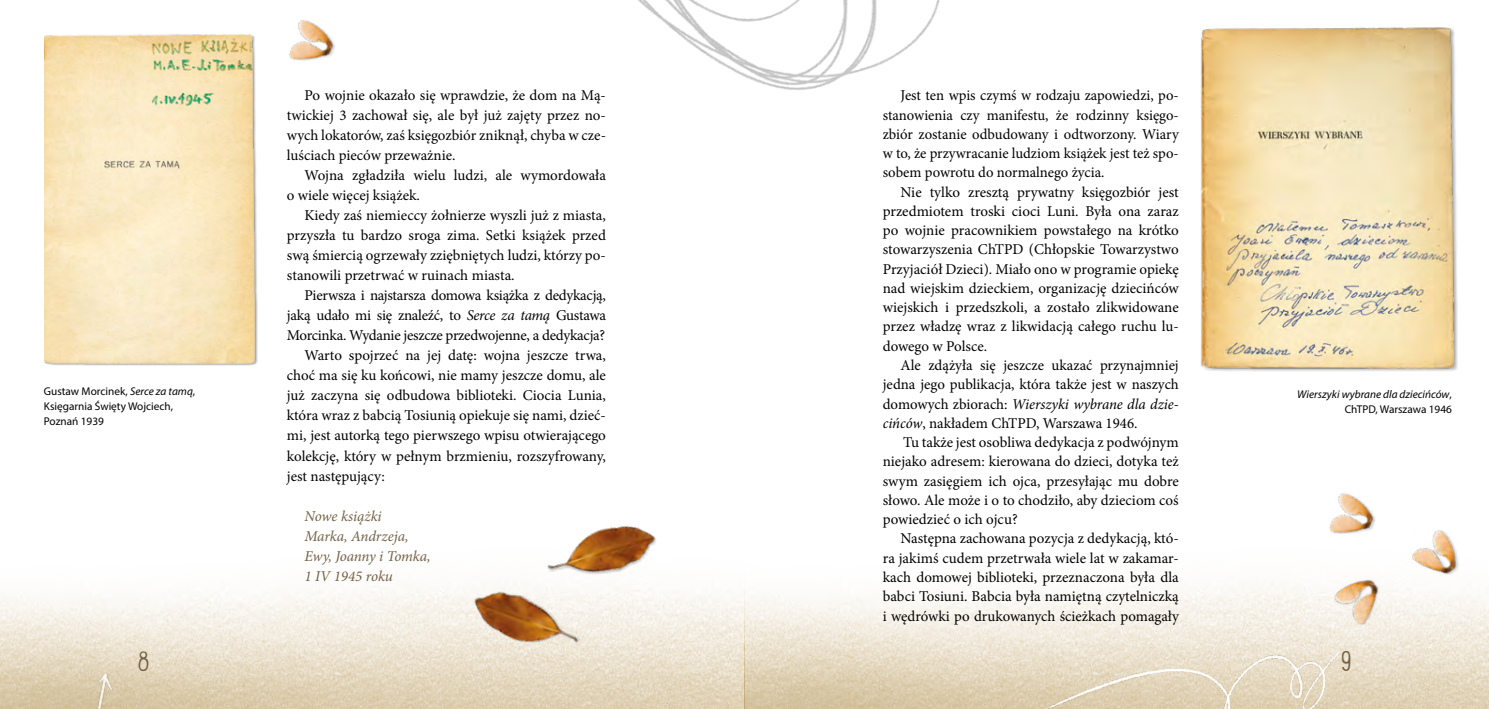
<style>
.page{position:relative;width:1489px;height:709px;background:#fff}
.page>*{position:absolute;margin:0;border:0;box-sizing:border-box;transform-origin:0 0}
.t1{font:300 25px "Lunch Box";color:#746044}
.t2{font:15px/19.2px "Minion Pro";color:#000;text-align:justify}
.t3{font:15px "Minion Pro";letter-spacing:-.02em;color:#000}
.t4{font:italic 15px/20px "Minion Pro";letter-spacing:-.01em;color:#746044}
.t5{font:11.25px/15px "Myriad Pro";color:#000}
.t6{font:italic 11.25px/15px "Myriad Pro";color:#000;text-align:right}
.s1{font-style:italic}
.s2{font-style:normal}
</style>
<div class="page">
<img style="left:0;top:582px;width:1488px;height:127px">
<img style="left:1200px;top:27px;width:258px;height:344px">
<img style="left:932px;top:652px;width:419px;height:57px">
<img style="left:88px;top:664px;width:31px;height:45px">
<img style="left:638px;top:0;width:302px;height:90px">
<img style="left:44px;top:34px;width:213px;height:330px">
<img style="left:533px;top:526px;width:127px;height:74px">
<img style="left:1405px;top:530px;width:82px;height:70px">
<img style="left:1322px;top:579px;width:82px;height:50px">
<img style="left:1329px;top:493px;width:47px;height:41px">
<img style="left:289px;top:20px;width:46px;height:41px">
<img style="left:470px;top:586px;width:126px;height:78px">
<p class="t2" style="left:287px;top:86px;width:320px;line-height:20px;text-indent:18px">Po wojnie okazało się wprawdzie, że dom na Mą&shy;twickiej 3 zachował się, ale był już zajęty przez no&shy;wych lokatorów, zaś księgozbiór zniknął, chyba w cze&shy;luściach pieców przeważnie.</p>
<p class="t2" style="left:287px;top:166px;width:320px;line-height:20px;text-indent:18px">Wojna zgładziła wielu ludzi, ale wymordowała o wiele więcej książek.</p>
<p class="t2" style="left:287px;top:206px;width:320px;line-height:20px;text-indent:18px">Kiedy zaś niemieccy żołnierze wyszli już z miasta, przyszła tu bardzo sroga zima. Setki książek przed swą śmiercią ogrzewały zziębniętych ludzi, którzy po&shy;stanowili przetrwać w ruinach miasta.</p>
<p class="t3" style="left:304px;top:285px;width:303px">Pierwsza i najstarsza domowa książka z dedykacją,</p>
<p class="t3" style="left:287px;top:305px;width:320px">jaką udało mi się znaleźć, to <span class="s1">Serce za tamą</span> Gustawa</p>
<p class="t3" style="left:287px;top:325px;width:320px">Morcinka. Wydanie jeszcze przedwojenne, a dedykacja?</p>
<p class="t2" style="left:304px;top:346px;width:303px">Warto spojrzeć na jej datę: wojna jeszcze trwa,</p>
<p class="t2" style="left:287px;top:366px;width:320px">choć ma się ku końcowi, nie mamy jeszcze domu, ale</p>
<p class="t2" style="left:287px;top:386px;width:320px">już zaczyna się odbudowa biblioteki. Ciocia Lunia,</p>
<p class="t2" style="left:287px;top:406px;width:320px">która wraz z babcią Tosiunią opiekuje się nami, dzieć-</p>
<p class="t2" style="left:287px;top:426px;width:320px">mi, jest autorką tego pierwszego wpisu otwierającego</p>
<p class="t2" style="left:287px;top:446px;width:320px">kolekcję, który w pełnym brzmieniu, rozszyfrowany,</p>
<p class="t2" style="left:287px;top:466px;width:99px">jest następujący:</p>
<p class="t4" style="left:304px;top:505px;width:128px">Nowe książki<br>Marka, Andrzeja,<br>Ewy, Joanny i Tomka,<br>1 IV 1945 roku</p>
<p class="t2" style="left:882px;top:86px;width:297px;text-indent:18px">Jest ten wpis czymś w rodzaju zapowiedzi, po&shy;stanowienia czy manifestu, że rodzinny księgo&shy;zbiór zostanie odbudowany i odtworzony. Wiary w to, że przywracanie ludziom książek jest też spo&shy;sobem powrotu do normalnego życia.</p>
<p class="t2" style="left:882px;top:182px;width:297px;text-indent:18px">Nie tylko zresztą prywatny księgozbiór jest przedmiotem troski cioci Luni. Była ona zaraz po wojnie pracownikiem powstałego na krótko stowarzyszenia ChTPD (Chłopskie Towarzystwo Przyjaciół Dzieci). Miało ono w programie opiekę nad wiejskim dzieckiem, organizację dziecińców wiejskich i przedszkoli, a zostało zlikwidowane przez władzę wraz z likwidacją całego ruchu lu&shy;dowego w Polsce.</p>
<p class="t2" style="left:882px;top:356px;width:297px;text-indent:18px">Ale zdążyła się jeszcze ukazać przynajmniej jedna jego publikacja, która także jest w naszych domowych zbiorach: <span class="s1">Wierszyki wybrane dla dzie&shy;cińców</span>, nakładem ChTPD, Warszawa 1946.</p>
<p class="t2" style="left:882px;top:433px;width:297px;text-indent:20px">Tu także jest osobliwa dedykacja z podwójnym niejako adresem: kierowana do dzieci, dotyka też swym zasięgiem ich ojca, przesyłając mu dobre słowo. Ale może i o to chodziło, aby dzieciom coś powiedzieć o ich ojcu?</p>
<p class="t2" style="left:882px;top:529px;width:297px;text-indent:18px">Następna zachowana pozycja z dedykacją, któ&shy;ra jakimś cudem przetrwała wiele lat w zakamar&shy;kach domowej biblioteki, przeznaczona była dla babci Tosiuni. Babcia była namiętną czytelniczką i wędrówki po drukowanych ścieżkach pomagały</p>
<p class="t5" style="left:44px;top:383px;width:153px">Gustaw Morcinek, <span class="s1">Serce za tamą</span>,<br>Księgarnia Święty Wojciech,<br>Poznań 1939</p>
<p class="t6" style="left:1297px;top:386px;width:156px">Wierszyki wybrane dla dziecińców<span class="s2">,<br>ChTPD, Warszawa 1946</span></p>
<h1 class="t1" style="left:137px;top:642px;width:14px">8</h1>
<h1 class="t1" style="left:1340px;top:642px;width:13px">9</h1>
</div>
